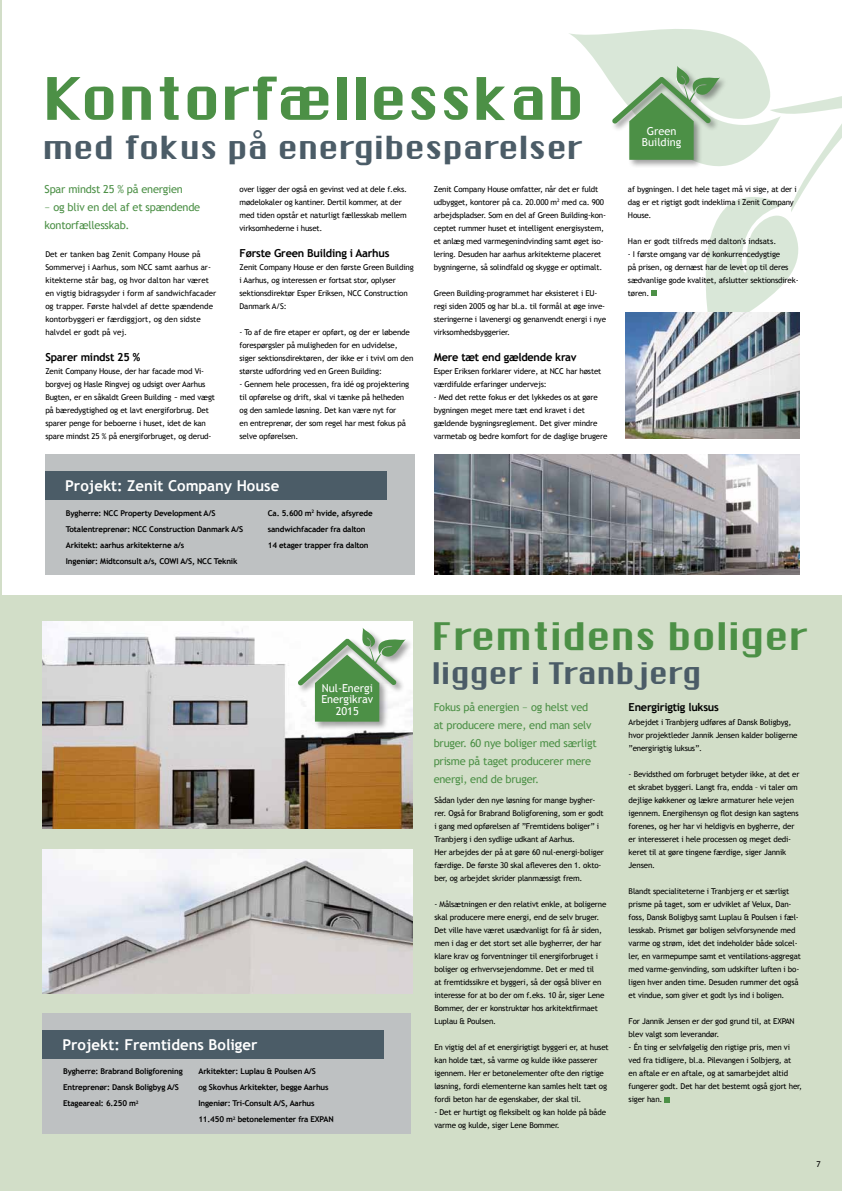
<style>
.page{position:relative;width:842px;height:1191px;background:#fff}
.page>*{position:absolute;margin:0;border:0;box-sizing:border-box;transform-origin:0 0}
.t1{font:57px "Chicago FLF";letter-spacing:-.01em;color:#4c9046}
.t2{font:37px "Chicago FLF";letter-spacing:-.01em;color:#4c9046}
.t3{font:31px "Chicago FLF";letter-spacing:-.01em;color:#4b5c67}
.t4{font:29px "Chicago FLF";letter-spacing:-.01em;color:#4b5c67}
.t5{font:700 15px "Trebuchet MS";color:#fff}
.t6{font:11px/18px "Trebuchet MS";letter-spacing:-.02em;color:#4c9046}
.t7{font:700 11px "Trebuchet MS";letter-spacing:-.02em;color:#000}
.t8{font:11px/18px "Trebuchet MS";letter-spacing:-.02em;color:#4c9046;scale:1.5 1}
.t9{font:11px/11px "Trebuchet MS";color:#fff}
.t10{font:8px/13px "Trebuchet MS";letter-spacing:-.02em;color:#000}
.t11{font:700 8px/16px "Trebuchet MS";letter-spacing:-.02em;color:#000}
.t12{font:8px/13px "Trebuchet MS";color:#000}
</style>
<div class="page">
<hr style="left:0;top:0;width:1px;height:595px;background:#d2dec8">
<div style="left:0;top:595px;width:842px;height:596px;background:#d2dec8"></div>
<svg style="left:569px;top:33px;width:43px;height:50px"></svg>
<svg style="left:665px;top:1097px;width:5px;height:5px"></svg>
<div style="left:45px;top:455px;width:370px;height:120px;background:#bec1c2"></div>
<div style="left:45px;top:471px;width:342px;height:29px;background:#4b5c67"></div>
<div style="left:43px;top:1013px;width:368px;height:120px;background:#bec1c2"></div>
<div style="left:43px;top:1030px;width:341px;height:28px;background:#4b5c67"></div>
<img style="left:43px;top:621px;width:369px;height:207px">
<img style="left:43px;top:849px;width:369px;height:144px">
<div style="left:297px;top:627px;width:117px;height:104px;background:#000;opacity:.37"></div>
<svg style="left:298px;top:627px;width:108px;height:94px;background:#a7c5a4"></svg>
<svg style="left:612px;top:29px;width:230px;height:377px"></svg>
<img style="left:434px;top:455px;width:365px;height:120px">
<img style="left:626px;top:312px;width:173px;height:126px">
<h1 class="t1" style="left:43px;top:63px;width:544px">Kontorfællesskab</h1>
<h3 class="t3" style="left:43px;top:129px;width:541px">med fokus på energibesparelser</h3>
<h3 class="t6" style="left:45px;top:181px;width:140px">Spar mindst 25 % på energien</h3>
<h3 class="t8" style="left:45px;top:199px;width:105px">– og bliv en del af et spændende kontorfællesskab.</h3>
<p class="t12" style="left:45px;top:248px;width:173px">Det er tanken bag Zenit Company House på Sommervej i Aarhus, som NCC samt aarhus ar&shy;kitekterne står bag, og hvor dalton har været en vigtig bidragsyder i form af sandwichfacader og trapper. Første halvdel af dette spændende kontorbyggeri er færdiggjort, og den sidste halvdel er godt på vej.</p>
<h3 class="t7" style="left:45px;top:352px;width:96px">Sparer mindst 25 %</h3>
<p class="t10" style="left:45px;top:365px;width:171px">Zenit Company House, der har facade mod Vi&shy;borgvej og Hasle Ringvej og udsigt over Aarhus Bugten, er en såkaldt Green Building - med vægt på bæredygtighed og et lavt energiforbrug. Det sparer penge for beboerne i huset, idet de kan spare mindst 25 % på energiforbruget, og derud-</p>
<p class="t10" style="left:240px;top:183px;width:169px">over ligger der også en gevinst ved at dele f.eks. mødelokaler og kantiner. Dertil kommer, at der med tiden opstår et naturligt fællesskab mellem virksomhederne i huset.</p>
<h3 class="t7" style="left:240px;top:248px;width:152px">Første Green Building i Aarhus</h3>
<p class="t10" style="left:240px;top:261px;width:176px">Zenit Company House er den første Green Building i Aarhus, og interessen er fortsat stor, oplyser sektionsdirektør Esper Eriksen, NCC Construction Danmark A/S:</p>
<p class="t10" style="left:240px;top:326px;width:175px">- To af de fire etaper er opført, og der er løbende forespørgsler på muligheden for en udvidelse, siger sektionsdirektøren, der ikke er i tvivl om den største udfordring ved en Green Building:</p>
<p class="t10" style="left:240px;top:378px;width:171px">- Gennem hele processen, fra idé og projektering til opførelse og drift, skal vi tænke på helheden og den samlede løsning. Det kan være nyt for<br>en entreprenør, der som regel har mest fokus på selve opførelsen.</p>
<h3 class="t5" style="left:65px;top:479px;width:216px">Projekt: Zenit Company House</h3>
<p class="t11" style="left:66px;top:505px;width:179px">Bygherre: NCC Property Development A/S Totalentreprenør: NCC Construction Danmark A/S Arkitekt: aarhus arkitekterne a/s<br>Ingeniør: Midtconsult a/s, COWI A/S, NCC Teknik</p>
<p class="t11" style="left:268px;top:505px;width:106px">Ca. 5.600 m<sup>2</sup> hvide, afsyrede sandwichfacader fra dalton<br>14 etager trapper fra dalton</p>
<p class="t10" style="left:434px;top:183px;width:174px">Zenit Company House omfatter, når det er fuldt udbygget, kontorer på ca. 20.000 m<sup>2</sup> med ca. 900 arbejdspladser. Som en del af Green Building-kon&shy;ceptet rummer huset et intelligent energisystem, et anlæg med varmegenindvinding samt øget iso&shy;lering. Desuden har aarhus arkitekterne placeret bygningerne, så solindfald og skygge er optimalt.</p>
<p class="t10" style="left:434px;top:287px;width:174px">Green Building-programmet har eksisteret i EU&shy;regi siden 2005 og har bl.a. til formål at øge inve&shy;steringerne i lavenergi og genanvendt energi i nye virksomhedsbyggerier.</p>
<h3 class="t7" style="left:434px;top:352px;width:144px">Mere tæt end gældende krav</h3>
<p class="t10" style="left:434px;top:365px;width:169px">Esper Eriksen forklarer videre, at NCC har høstet værdifulde erfaringer undervejs:</p>
<p class="t10" style="left:434px;top:391px;width:175px">- Med det rette fokus er det lykkedes os at gøre bygningen meget mere tæt end kravet i det gældende bygningsreglement. Det giver mindre varmetab og bedre komfort for de daglige brugere</p>
<h3 class="t9" style="left:642px;top:126px;width:41px;text-align:center">Green<br>Building</h3>
<p class="t10" style="left:628px;top:183px;width:170px">af bygningen. I det hele taget må vi sige, at der i dag er et rigtigt godt indeklima i Zenit Company<br>House.</p>
<p class="t12" style="left:628px;top:235px;width:150px">Han er godt tilfreds med dalton's indsats.</p>
<p class="t10" style="left:628px;top:248px;width:172px">- I første omgang var de konkurrencedygtige<br>på prisen, og dernæst har de levet op til deres sædvanlige gode kvalitet, afslutter sektionsdirek&shy;tøren.</p>
<h3 class="t9" style="left:321px;top:683px;width:53px">Nul-Energi<br>Energikrav</h3>
<h3 class="t9" style="left:336px;top:706px;width:25px">2015</h3>
<h3 class="t5" style="left:62px;top:1037px;width:197px">Projekt: Fremtidens Boliger</h3>
<p class="t11" style="left:63px;top:1064px;width:121px">Bygherre: Brabrand Boligforening<br>Entreprenør: Dansk Boligbyg A/S<br>Etageareal: 6.250 m<sup>2</sup></p>
<p class="t11" style="left:198px;top:1064px;width:137px">Arkitekter: Luplau &amp; Poulsen A/S<br>og Skovhus Arkitekter, begge Aarhus Ingeniør: Tri-Consult A/S, Aarhus 11.450 m<sup>2</sup> betonelementer fra EXPAN</p>
<h2 class="t2" style="left:432px;top:614px;width:377px">Fremtidens boliger</h2>
<h3 class="t4" style="left:432px;top:655px;width:271px">ligger i Tranbjerg</h3>
<h3 class="t6" style="left:434px;top:699px;width:165px">Fokus på energien – og helst ved at producere mere, end man selv bruger. 60 nye boliger med særligt prisme på taget producerer mere energi, end de bruger.</h3>
<p class="t10" style="left:434px;top:794px;width:171px">Sådan lyder den nye løsning for mange bygher&shy;rer. Også for Brabrand Boligforening, som er godt i gang med opførelsen af ”Fremtidens boliger” i Tranbjerg i den sydlige udkant af Aarhus.<br>Her arbejdes der på at gøre 60 nul-energi-boliger færdige. De første 30 skal afleveres den 1. okto&shy;ber, og arbejdet skrider planmæssigt frem.</p>
<p class="t10" style="left:434px;top:898px;width:173px">- Målsætningen er den relativt enkle, at boligerne skal producere mere energi, end de selv bruger.<br>Det ville have været usædvanligt for få år siden, men i dag er det stort set alle bygherrer, der har klare krav og forventninger til energiforbruget i boliger og erhvervsejendomme. Det er med til<br>at fremtidssikre et byggeri, så der også bliver en interesse for at bo der om f.eks. 10 år, siger Lene Bommer, der er konstruktør hos arkitektfirmaet Luplau &amp; Poulsen.</p>
<p class="t10" style="left:434px;top:1041px;width:176px">En vigtig del af et energirigtigt byggeri er, at huset kan holde tæt, så varme og kulde ikke passerer igennem. Her er betonelementer ofte den rigtige løsning, fordi elementerne kan samles helt tæt og fordi beton har de egenskaber, der skal til.</p>
<p class="t10" style="left:434px;top:1106px;width:173px">- Det er hurtigt og fleksibelt og kan holde på både varme og kulde, siger Lene Bommer.</p>
<h3 class="t7" style="left:629px;top:702px;width:92px">Energirigtig luksus</h3>
<p class="t10" style="left:629px;top:716px;width:170px">Arbejdet i Tranbjerg udføres af Dansk Boligbyg, hvor projektleder Jannik Jensen kalder boligerne ”energirigtig luksus”.</p>
<p class="t10" style="left:629px;top:768px;width:172px">- Bevidsthed om forbruget betyder ikke, at det er et skrabet byggeri. Langt fra, endda – vi taler om dejlige køkkener og lækre armaturer hele vejen igennem. Energihensyn og flot design kan sagtens forenes, og her har vi heldigvis en bygherre, der er interesseret i hele processen og meget dedi&shy;keret til at gøre tingene færdige, siger Jannik Jensen.</p>
<p class="t10" style="left:629px;top:885px;width:174px">Blandt specialiteterne i Tranbjerg er et særligt prisme på taget, som er udviklet af Velux, Dan&shy;foss, Dansk Boligbyg samt Luplau &amp; Poulsen i fæl&shy;lesskab. Prismet gør boligen selvforsynende med varme og strøm, idet det indeholder både solcel&shy;ler, en varmepumpe samt et ventilations-aggregat med varme-genvinding, som udskifter luften i bo&shy;ligen hver anden time. Desuden rummer det også et vindue, som giver et godt lys ind i boligen.</p>
<p class="t10" style="left:629px;top:1015px;width:168px">For Jannik Jensen er der god grund til, at EXPAN blev valgt som leverandør.</p>
<p class="t10" style="left:629px;top:1041px;width:175px">- Én ting er selvfølgelig den rigtige pris, men vi ved fra tidligere, bl.a. Pilevangen i Solbjerg, at<br>en aftale er en aftale, og at samarbejdet altid fungerer godt. Det har det bestemt også gjort her, siger han.</p>
<p class="t10" style="left:816px;top:1158px;width:6px">7</p>
</div>
